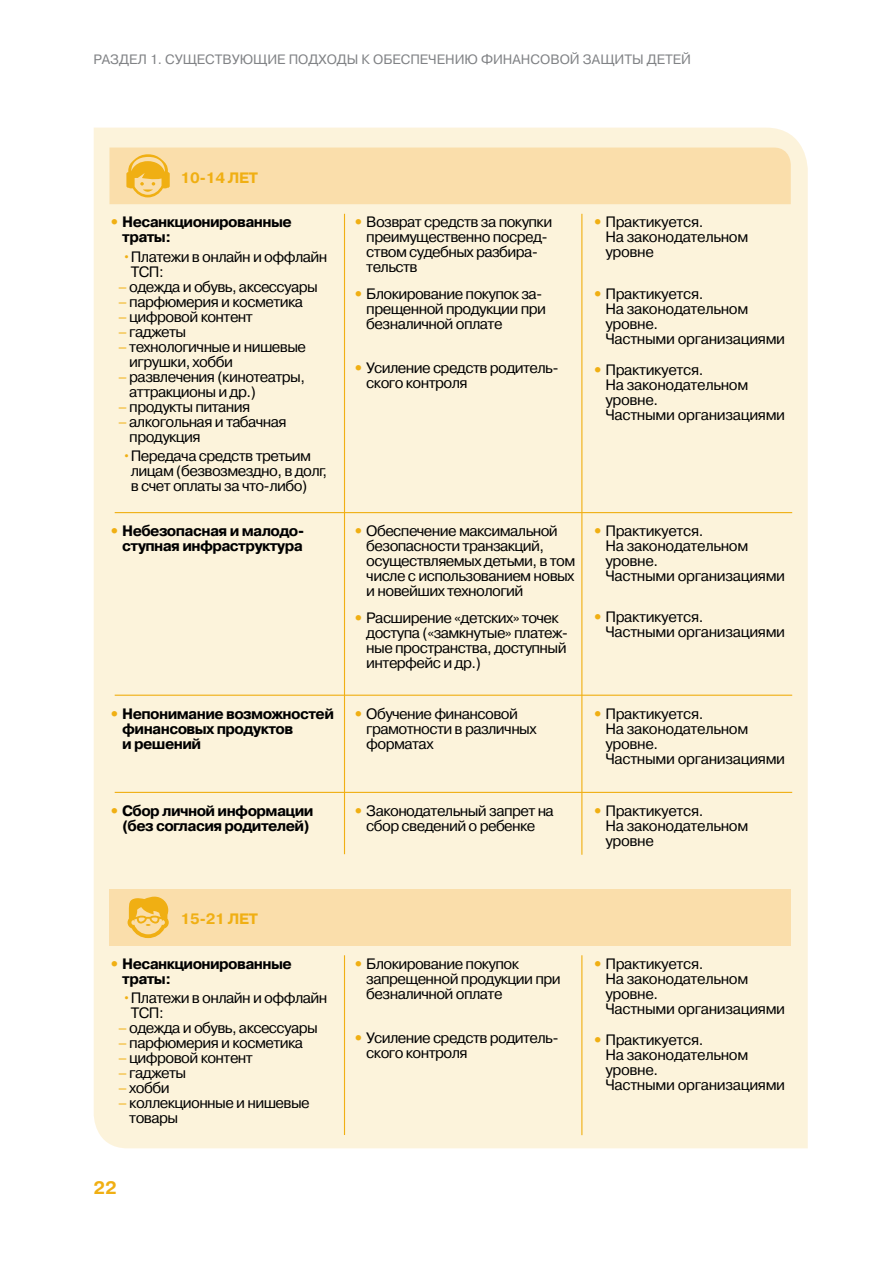
<style>
.page{position:relative;width:893px;height:1263px;background:#fff}
.page>*{position:absolute;margin:0;border:0;box-sizing:border-box;transform-origin:0 0}
.t1{font:700 18px "Pragmatica C";color:#f0af13}
.t2{font:15px/15px "Pragmatica C";letter-spacing:-.04em;color:#000}
.t3{font:700 15px/15px "Pragmatica C";letter-spacing:-.04em;color:#000}
.t4{font:700 15px "Pragmatica C";letter-spacing:-.025em;color:#f0af13}
.t5{font:13.5px "Pragmatica C";color:#808285}
.s1{color:#f0af13}
.s2{font-weight:700;color:#f0af13}
</style>
<div class="page">
<div style="left:94px;top:128px;width:714px;height:1020px;background:#fcf3db"></div>
<hr style="left:344px;top:214px;width:1px;height:640px;background:#f0af13">
<hr style="left:581px;top:214px;width:1px;height:641px;background:#f0af13">
<hr style="left:344px;top:955px;width:1px;height:180px;background:#f0af13">
<hr style="left:581px;top:955px;width:1px;height:180px;background:#f0af13">
<div style="left:109px;top:889px;width:682px;height:57px;background:#fadeab"></div>
<div style="left:109px;top:148px;width:682px;height:56px;background:#fadeab"></div>
<hr style="left:115px;top:512px;width:677px;height:1px;background:#f0af13">
<hr style="left:115px;top:695px;width:677px;height:1px;background:#f0af13">
<hr style="left:115px;top:792px;width:677px;height:1px;background:#f0af13">
<svg style="left:128px;top:897px;width:41px;height:41px"></svg>
<p class="t5" style="left:94px;top:52px;width:599px">РАЗДЕЛ 1. СУЩЕСТВУЮЩИЕ ПОДХОДЫ К ОБЕСПЕЧЕНИЮ ФИНАНСОВОЙ ЗАЩИТЫ ДЕТЕЙ</p>
<p class="t4" style="left:181px;top:169px;width:79px">10-14 ЛЕТ</p>
<p class="t3" style="left:122px;top:215px;width:171px;text-indent:-13px"><span class="s1">•</span> Несанкционированные траты:</p>
<p class="t2" style="left:131px;top:249px;width:198px;text-indent:-9px"><span class="s1">•</span>Платежи в онлайн и оффлайн<br>ТСП:</p>
<p class="t2" style="left:118px;top:279px;width:201px"><span class="s1">–</span> одежда и обувь, аксессуары</p>
<p class="t2" style="left:118px;top:294px;width:187px"><span class="s1">–</span> парфюмерия и косметика</p>
<p class="t2" style="left:118px;top:309px;width:136px"><span class="s1">–</span> цифровой контент</p>
<p class="t2" style="left:118px;top:324px;width:70px"><span class="s1">–</span> гаджеты</p>
<p class="t2" style="left:129px;top:339px;width:178px;text-indent:-11px"><span class="s1">–</span> технологичные и нишевые игрушки, хобби</p>
<p class="t2" style="left:129px;top:369px;width:177px;text-indent:-11px"><span class="s1">–</span> развлечения (кинотеатры, аттракционы и др.)</p>
<p class="t2" style="left:118px;top:399px;width:134px"><span class="s1">–</span> продукты питания</p>
<p class="t2" style="left:129px;top:414px;width:159px;text-indent:-11px"><span class="s1">–</span> алкогольная и табачная продукция</p>
<p class="t2" style="left:131px;top:448px;width:198px;text-indent:-9px"><span class="s1">•</span>Передача средств третьим лицам (безвозмездно, в долг, в счет оплаты за что-либо)</p>
<p class="t2" style="left:366px;top:215px;width:187px;text-indent:-13px"><span class="s2">•</span> Возврат средств за покупки преимущественно посред&shy;ством судебных разбира&shy;тельств</p>
<p class="t2" style="left:366px;top:286px;width:181px;text-indent:-13px"><span class="s2">•</span> Блокирование покупок за&shy;прещенной продукции при безналичной оплате</p>
<p class="t2" style="left:366px;top:361px;width:194px;text-indent:-13px"><span class="s2">•</span> Усиление средств родитель&shy;ского контроля</p>
<p class="t2" style="left:605px;top:215px;width:144px;text-indent:-13px"><span class="s2">•</span> Практикуется.<br>На законодательном уровне</p>
<p class="t2" style="left:605px;top:286px;width:181px;text-indent:-13px"><span class="s2">•</span> Практикуется.<br>На законодательном уровне.<br>Частными организациями</p>
<p class="t2" style="left:605px;top:362px;width:181px;text-indent:-13px"><span class="s2">•</span> Практикуется.<br>На законодательном уровне.<br>Частными организациями</p>
<p class="t3" style="left:109px;top:524px;width:197px;text-align:right"><span class="s1">•</span> Небезопасная и малодо&shy;ступная инфраструктура</p>
<p class="t3" style="left:122px;top:706px;width:213px;text-indent:-13px"><span class="s1">•</span> Непонимание возможностей финансовых продуктов<br>и решений</p>
<p class="t3" style="left:109px;top:804px;width:205px;text-align:center"><span class="s1">•</span> Сбор личной информации (без согласия родителей)</p>
<p class="t2" style="left:366px;top:524px;width:211px;text-indent:-13px"><span class="s2">•</span> Обеспечение максимальной безопасности транзакций, осуществляемых детьми, в том числе с использованием новых и новейших технологий</p>
<p class="t2" style="left:366px;top:610px;width:203px;text-indent:-13px"><span class="s2">•</span> Расширение «детских» точек доступа («замкнутые» платеж&shy;ные пространства, доступный интерфейс и др.)</p>
<p class="t2" style="left:366px;top:706px;width:172px;text-indent:-13px"><span class="s2">•</span> Обучение финансовой грамотности в различных форматах</p>
<p class="t2" style="left:354px;top:804px;width:202px;text-align:center"><span class="s2">•</span> Законодательный запрет на сбор сведений о ребенке</p>
<p class="t2" style="left:605px;top:524px;width:181px;text-indent:-13px"><span class="s2">•</span> Практикуется.<br>На законодательном уровне.<br>Частными организациями</p>
<p class="t2" style="left:605px;top:609px;width:181px;text-indent:-13px"><span class="s2">•</span> Практикуется.<br>Частными организациями</p>
<p class="t2" style="left:605px;top:706px;width:181px;text-indent:-13px"><span class="s2">•</span> Практикуется.<br>На законодательном уровне.<br>Частными организациями</p>
<p class="t2" style="left:605px;top:804px;width:144px;text-indent:-13px"><span class="s2">•</span> Практикуется.<br>На законодательном уровне</p>
<p class="t4" style="left:181px;top:910px;width:79px">15-21 ЛЕТ</p>
<p class="t3" style="left:122px;top:956px;width:171px;text-indent:-13px"><span class="s1">•</span> Несанкционированные траты:</p>
<p class="t2" style="left:131px;top:990px;width:198px;text-indent:-9px"><span class="s1">•</span>Платежи в онлайн и оффлайн<br>ТСП:</p>
<p class="t2" style="left:118px;top:1020px;width:201px"><span class="s1">–</span> одежда и обувь, аксессуары</p>
<p class="t2" style="left:118px;top:1035px;width:187px"><span class="s1">–</span> парфюмерия и косметика</p>
<p class="t2" style="left:118px;top:1050px;width:136px"><span class="s1">–</span> цифровой контент</p>
<p class="t2" style="left:118px;top:1065px;width:70px"><span class="s1">–</span> гаджеты</p>
<p class="t2" style="left:118px;top:1080px;width:53px"><span class="s1">–</span> хобби</p>
<p class="t2" style="left:129px;top:1095px;width:182px;text-indent:-11px"><span class="s1">–</span> коллекционные и нишевые товары</p>
<p class="t1" style="left:94px;top:1178px;width:25px">22</p>
<p class="t2" style="left:366px;top:956px;width:196px;text-indent:-13px"><span class="s2">•</span> Блокирование покупок запрещенной продукции при безналичной оплате</p>
<p class="t2" style="left:366px;top:1031px;width:194px;text-indent:-13px"><span class="s2">•</span> Усиление средств родитель&shy;ского контроля</p>
<p class="t2" style="left:605px;top:956px;width:181px;text-indent:-13px"><span class="s2">•</span> Практикуется.<br>На законодательном уровне.<br>Частными организациями</p>
<p class="t2" style="left:605px;top:1032px;width:181px;text-indent:-13px"><span class="s2">•</span> Практикуется.<br>На законодательном уровне.<br>Частными организациями</p>
</div>
